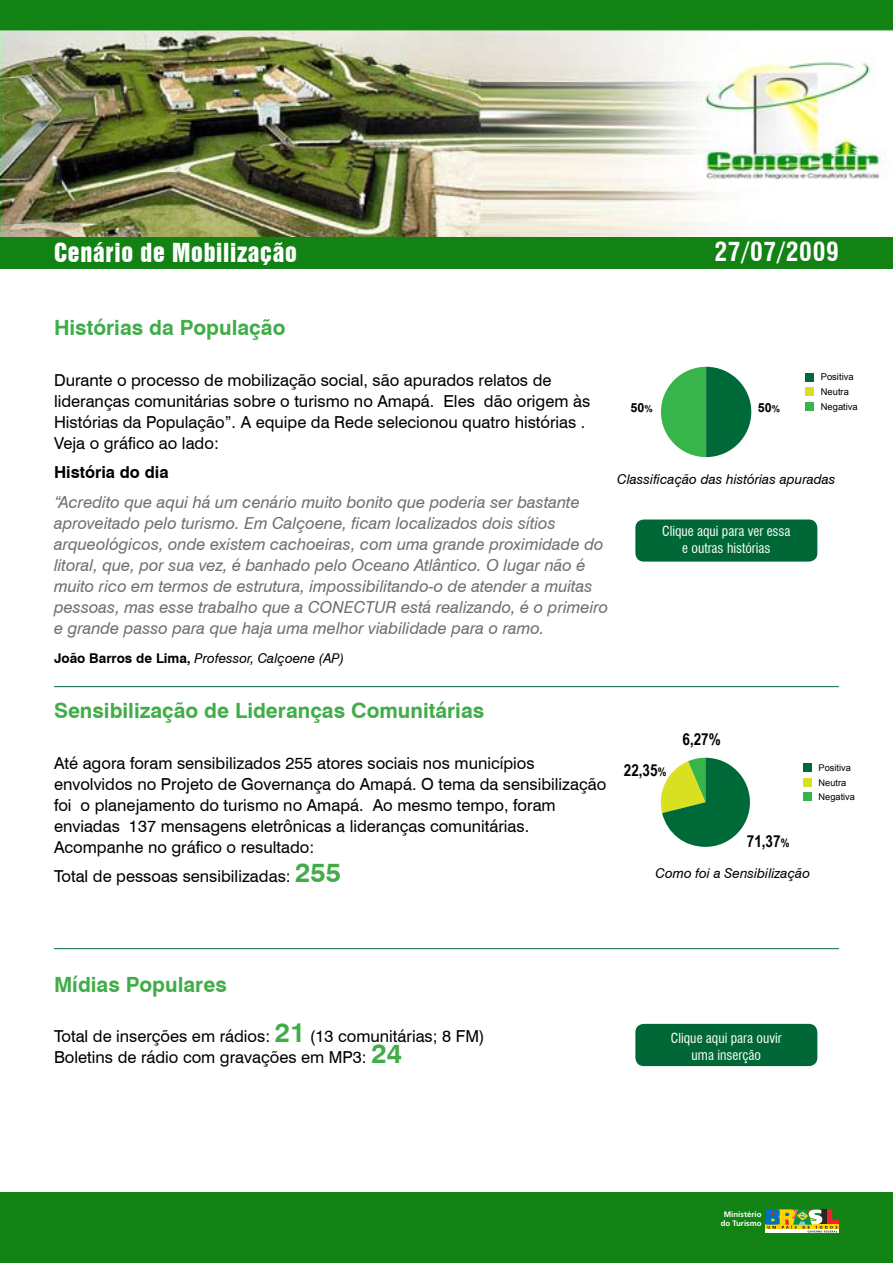
<style>
.page{position:relative;width:893px;height:1263px;background:#fff}
.page>*{position:absolute;margin:0;border:0;box-sizing:border-box;transform-origin:0 0}
.t1{font:700 condensed 25.5px "Swiss 721 BT";letter-spacing:.03em;color:#fff}
.t2{font:24px "Swiss 921 BT Regular A";letter-spacing:.03em;color:#fff}
.t3{font:700 21px "Swiss 721 BT";color:#41ad49}
.t4{font:16.5px/21px "Swiss 721 BT";color:#000}
.t5{font:italic 16.5px/21px "Swiss 721 BT";color:#6d6f71}
.t6{font:700 16.5px "Arial Narrow";color:#000}
.t7{font:700 16.5px "Swiss 721 BT";color:#000}
.t8{font:italic 13.5px "Swiss 721 BT";color:#000}
.t9{font:condensed 13.5px/16.5px "Swiss 721 BT";color:#fff;text-align:center}
.t10{font:700 12.45px "Arial";color:#000}
.t11{font:9.45px/14.5px "Arial";color:#000}
.t12{font:9.3px/14.4px "Arial";color:#000}
.t13{font:700 7.8px/9.4px "Frutiger";color:#fff;text-align:center}
.s1{font-weight:700;font-style:normal}
.s2{font-weight:700;font-size:27px;color:#41ad49}
.s3{font-size:9.45px}
.s4{font-size:12px}
</style>
<div class="page">
<img style="left:0;top:29px;width:893px;height:208px">
<div style="left:0;top:237px;width:893px;height:32px;background:#118213"></div>
<div style="left:0;top:0;width:893px;height:29px;background:#118213"></div>
<div style="left:1px;top:1192px;width:892px;height:71px;background:#118213"></div>
<hr style="left:766px;top:1230px;width:73px;height:3px;background:#fff">
<svg style="left:766px;top:1209px;width:73px;height:23px;background:#a0a45d"></svg>
<div style="left:635px;top:519px;width:182px;height:43px;background:#006837;border-radius:9px"></div>
<div style="left:635px;top:1024px;width:182px;height:42px;background:#006837;border-radius:9px"></div>
<hr style="left:54px;top:686px;width:785px;height:1px;background:#006837">
<hr style="left:54px;top:948px;width:785px;height:1px;background:#006837">
<svg style="left:661px;top:367px;width:90px;height:90px"></svg>
<div style="left:805px;top:373px;width:9px;height:8px;background:#006938"></div>
<div style="left:805px;top:387px;width:9px;height:9px;background:#d9e021"></div>
<div style="left:805px;top:402px;width:9px;height:8px;background:#38b54a"></div>
<svg style="left:660px;top:758px;width:90px;height:89px"></svg>
<div style="left:803px;top:763px;width:9px;height:9px;background:#006938"></div>
<div style="left:803px;top:778px;width:9px;height:8px;background:#d9e021"></div>
<div style="left:803px;top:792px;width:9px;height:9px;background:#38b54a"></div>
<h2 class="t2" style="left:54px;top:237px;width:244px">Cenário de Mobilização</h2>
<h1 class="t1" style="left:714px;top:237px;width:126px">27/07/2009</h1>
<p class="t3" style="left:54px;top:315px;width:233px">Histórias da População</p>
<p class="t4" style="left:54px;top:369px;width:538px">Durante o processo de mobilização social, são apurados relatos de lideranças comunitárias sobre o turismo no Amapá. Eles dão origem às Histórias da População”. A equipe da Rede selecionou quatro histórias .<br>Veja o gráfico ao lado:</p>
<p class="t7" style="left:54px;top:462px;width:116px">História do dia</p>
<p class="t5" style="left:54px;top:491px;width:556px">“Acredito que aqui há um cenário muito bonito que poderia ser bastante aproveitado pelo turismo. Em Calçoene, ficam localizados dois sítios arqueológicos, onde existem cachoeiras, com uma grande proximidade do litoral, que, por sua vez, é banhado pelo Oceano Atlântico. O lugar não é muito rico em termos de estrutura, impossibilitando-o de atender a muitas pessoas, mas esse trabalho que a CONECTUR está realizando, é o primeiro e grande passo para que haja uma melhor viabilidade para o ramo.</p>
<p class="t8" style="left:54px;top:650px;width:292px"><span class="s1">João Barros de Lima,</span> Professor, Calçoene (AP)</p>
<p class="t3" style="left:54px;top:698px;width:432px">Sensibilização de Lideranças Comunitárias</p>
<p class="t4" style="left:54px;top:752px;width:554px">Até agora foram sensibilizados 255 atores sociais nos municípios envolvidos no Projeto de Governança do Amapá. O tema da sensibilização foi o planejamento do turismo no Amapá. Ao mesmo tempo, foram enviadas 137 mensagens eletrônicas a lideranças comunitárias.<br>Acompanhe no gráfico o resultado:</p>
<p class="t4" style="left:54px;top:866px;width:289px">Total de pessoas sensibilizadas: <span class="s2">255</span></p>
<p class="t10" style="left:631px;top:400px;width:24px">50<span class="s3">%</span></p>
<p class="t10" style="left:758px;top:400px;width:24px">50<span class="s3">%</span></p>
<p class="t11" style="left:821px;top:370px;width:39px">Positiva<br>Neutra<br>Negativa</p>
<p class="t8" style="left:617px;top:471px;width:220px">Classificação das histórias apuradas</p>
<p class="t9" style="left:662px;top:523px;width:130px">Clique aqui para ver essa e outras histórias</p>
<p class="t6" style="left:624px;top:757px;width:44px">22,35<span class="s4">%</span></p>
<p class="t6" style="left:682px;top:726px;width:40px">6,27%</p>
<p class="t12" style="left:818px;top:761px;width:38px">Positiva<br>Neutra<br>Negativa</p>
<p class="t6" style="left:747px;top:828px;width:44px">71,37<span class="s4">%</span></p>
<p class="t8" style="left:656px;top:865px;width:156px">Como foi a Sensibilização</p>
<p class="t3" style="left:54px;top:971px;width:174px">Mídias Populares</p>
<p class="t4" style="left:54px;top:1026px;width:432px">Total de inserções em rádios: <span class="s2">21</span> (13 comunitárias; 8 FM)<br>Boletins de rádio com gravações em MP3: <span class="s2">24</span></p>
<p class="t9" style="left:671px;top:1030px;width:112px">Clique aqui para ouvir uma inserção</p>
<p class="t13" style="left:721px;top:1209px;width:42px">Ministério do Turismo</p>
</div>
